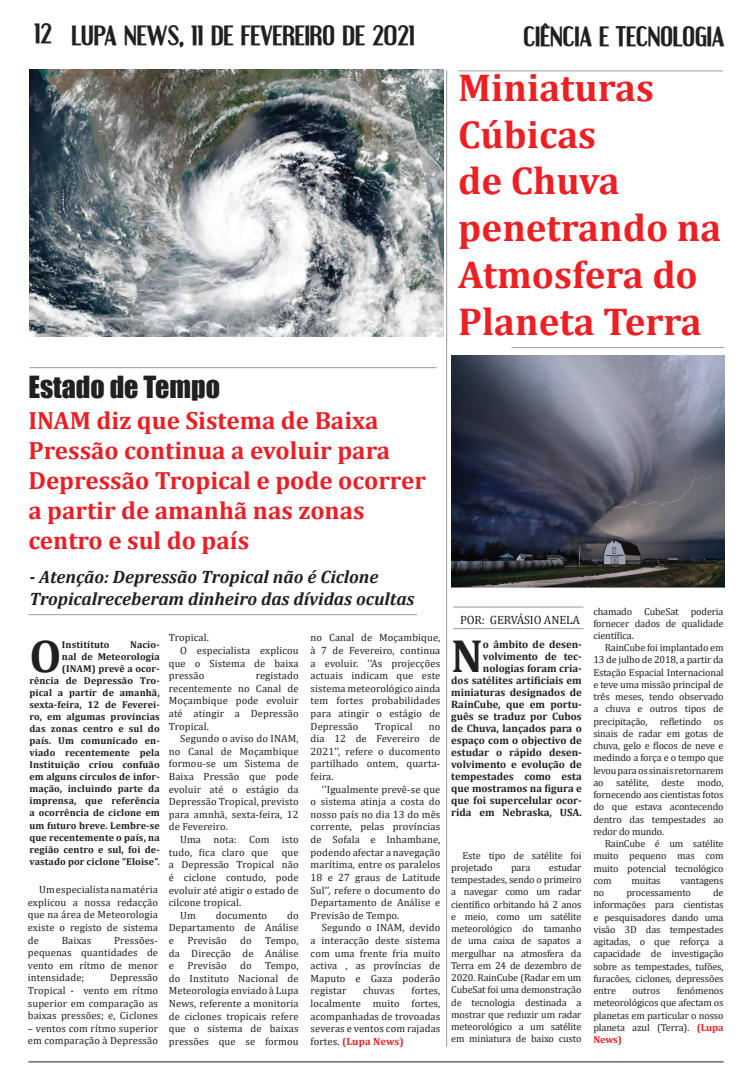
<style>
.page{position:relative;width:752px;height:1092px;background:#fff}
.page>*{position:absolute;margin:0;border:0;box-sizing:border-box;transform-origin:0 0}
.t1{font:700 46.7px "Cambria";color:#231f20}
.t2{font:700 46px "Cambria";color:#231f20}
.t3{font:700 39px/46.8px "Cambria";color:#ee1f23}
.t4{font:28px "Impact";color:#231f20}
.t5{font:700 25px/30px "Cambria";color:#ee1d23}
.t6{font:700 24px "Engebrechtre";color:#231f20}
.t7{font:italic 700 18px/21.6px "Cambria";color:#231f20}
.t8{font:12px "Cambria";letter-spacing:-.01em;color:#231f20}
.t9{font:700 10.7px/12px "Cambria";color:#231f20;text-align:right}
.t10{font:10.5px/12.6px "Cambria";letter-spacing:.01em;color:#231f20;text-align:justify}
.t11{font:10.2px/12.2px "Cambria";letter-spacing:-.015em;color:#231f20;text-align:justify}
.t12{font:700 10px/12px "Cambria";letter-spacing:.01em;color:#231f20;text-align:right}
.s1{font-weight:700;color:#ee1f23}
</style>
<div class="page">
<hr style="left:28px;top:1061px;width:695px;height:1px;background:#231f20">
<hr style="left:453px;top:628px;width:130px;height:1px;background:#231f20">
<hr style="left:453px;top:606px;width:130px;height:1px;background:#231f20">
<hr style="left:446px;top:70px;width:1px;height:976px;background:#231f20">
<hr style="left:29px;top:367px;width:407px;height:1px;background:#231f20">
<hr style="left:458px;top:70px;width:264px;height:1px;background:#231f20">
<hr style="left:511px;top:347px;width:213px;height:1px;background:#231f20">
<hr style="left:28px;top:614px;width:389px;height:1px;background:#231f20">
<img style="left:29px;top:70px;width:414px;height:266px">
<img style="left:451px;top:355px;width:273px;height:233px">
<h3 class="t6" style="left:34px;top:20px;width:381px">12 LUPA NEWS, 11 DE FEVEREIRO DE 2021</h3>
<h3 class="t6" style="left:523px;top:22px;width:202px">CIÊNCIA E TECNOLOGIA</h3>
<h3 class="t3" style="left:458px;top:63px;width:264px">Miniaturas<br>Cúbicas<br>de Chuva penetrando na<br>Atmosfera do<br>Planeta Terra</h3>
<h3 class="t4" style="left:28px;top:365px;width:193px">Estado de Tempo</h3>
<h3 class="t5" style="left:28px;top:404px;width:399px">INAM diz que Sistema de Baixa<br>Pressão continua a evoluir para<br>Depressão Tropical e pode ocorrer a partir de amanhã nas zonas centro e sul do país</h3>
<h3 class="t7" style="left:29px;top:565px;width:386px">- Atenção: Depressão Tropical não é Ciclone<br>Tropicalreceberam dinheiro das dívidas ocultas</h3>
<p class="t10" style="left:169px;top:631px;width:41px">Tropical.</p>
<p class="t10" style="left:180px;top:644px;width:120px">O especialista explicou</p>
<p class="t10" style="left:169px;top:656px;width:131px">que o Sistema de baixa</p>
<p class="t10" style="left:169px;top:669px;width:37px">pressão</p>
<p class="t10" style="left:310px;top:631px;width:131px">no Canal de Moçambique, à 7 de Fevereiro, continua a evoluir. ‘’As projecções actuais indicam que este sistema meteorológico ainda tem fortes probabilidades para atingir o estágio de Depressão</p>
<h2 class="t2" style="left:29px;top:624px;width:33px">O</h2>
<p class="t12" style="left:62px;top:638px;width:49px">Institituto</p>
<p class="t12" style="left:29px;top:638px;width:132px">Nacio-<br>nal de Meteorologia (INAM) prevê a ocor-<br>rência de Depressão Tro&shy;pical a partir de amanhã, sexta-feira, 12 de Feverei&shy;ro, em algumas províncias das zonas centro e sul do país. Um comunicado en&shy;viado recentemente pela<br>Instituição criou confuão em alguns círculos de infor&shy;mação, incluindo parte da imprensa, que referência a ocorrência de ciclone em um futuro breve. Lembre-se que recentemente o país, na região centro e sul, foi de&shy;vastado por ciclone “Eloise”.</p>
<p class="t10" style="left:169px;top:669px;width:131px;text-indent:87px">registado recentemente no Canal de Moçambique pode evoluir até atingir a Depressão Tropical.</p>
<p class="t10" style="left:169px;top:732px;width:131px;text-indent:11px">Segundo o aviso do INAM, no Canal de Moçambique formou-se um Sistema de Baixa Pressão que pode evoluir até o estágio da Depressão Tropical, previsto para amnhã, sexta-feira, 12 de Fevereiro.</p>
<p class="t10" style="left:169px;top:833px;width:131px;text-indent:11px">Uma nota: Com isto tudo, fica claro que</p>
<p class="t10" style="left:374px;top:719px;width:39px">Tropical</p>
<p class="t10" style="left:310px;top:719px;width:131px;text-indent:118px">no dia 12 de Fevereiro de 2021’’, refere o ducomento partilhado ontem, quarta&shy;feira.</p>
<p class="t10" style="left:310px;top:782px;width:131px;text-indent:11px">‘’Igualmente prevê-se que o sistema atinja a costa do nosso país no dia 13 do mês corrente, pelas províncias de Sofala e Inhambane, podendo afectar a navegação marítima, entre os paralelos 18 e 27 graus de Latitude Sul’’, refere o documento do Departamento de Análise e Previsão de Tempo.</p>
<p class="t10" style="left:310px;top:921px;width:131px;text-indent:11px">Segundo o INAM, devido a interacção deste sistema com uma frente fria muito activa , as províncias de Maputo e Gaza poderão registar</p>
<p class="t10" style="left:281px;top:845px;width:18px">que</p>
<p class="t10" style="left:169px;top:858px;width:131px">a Depressão Tropical não</p>
<p class="t10" style="left:169px;top:870px;width:131px">é ciclone contudo, pode</p>
<p class="t10" style="left:169px;top:883px;width:131px">evoluir até atigir o estado de</p>
<p class="t10" style="left:169px;top:896px;width:74px">cilcone tropical.</p>
<p class="t10" style="left:180px;top:908px;width:17px">Um</p>
<p class="t10" style="left:216px;top:908px;width:53px">documento</p>
<p class="t10" style="left:28px;top:883px;width:132px;text-indent:11px">Um especialista na matéria explicou a nossa redacção que na área de Meteorologia existe o registo de sistema de</p>
<p class="t10" style="left:169px;top:908px;width:131px;text-indent:118px">do Departamento de Análise e</p>
<p class="t10" style="left:28px;top:933px;width:132px;text-indent:86px">Pressões&shy;pequenas quantidades de vento em rítmo de menor intensidade;</p>
<p class="t10" style="left:62px;top:933px;width:31px">Baixas</p>
<p class="t10" style="left:187px;top:933px;width:41px">Previsão</p>
<p class="t10" style="left:240px;top:933px;width:13px">do</p>
<p class="t10" style="left:169px;top:933px;width:131px;text-indent:96px">Tempo, da Direcção de Análise e</p>
<p class="t10" style="left:187px;top:959px;width:41px">Previsão</p>
<p class="t10" style="left:240px;top:959px;width:13px">do</p>
<p class="t10" style="left:169px;top:959px;width:131px;text-indent:96px">Tempo, do Instituto Nacional de Meteorologia enviado à Lupa News, referente a monitoria de ciclones tropicais refere que o sistema de baixas pressões que se formou</p>
<p class="t10" style="left:28px;top:971px;width:132px;text-indent:82px">Depressão Tropical - vento em rítmo superior em comparação as baixas pressões; e, Ciclones</p>
<p class="t10" style="left:28px;top:1021px;width:132px">– ventos com rítmo superior em comparação à Depressão</p>
<p class="t10" style="left:310px;top:984px;width:131px;text-indent:101px">fortes, localmente muito fortes, acompanhadas de trovoadas severas e ventos com rajadas fortes. <span class="s1">(Lupa News)</span></p>
<p class="t10" style="left:363px;top:984px;width:33px">chuvas</p>
<p class="t8" style="left:460px;top:613px;width:121px">POR: GERVÁSIO ANELA</p>
<p class="t9" style="left:451px;top:638px;width:132px">o âmbito de desen&shy;volvimento de tec&shy;nologias foram cria-<br>dos satélites artificiais em miniaturas designados de<br>RainCube, que em portu&shy;guês se traduz por Cubos de Chuva, lançados para o espaço com o objectivo de estudar o rápido desen&shy;volvimento e evolução de tempestades como esta que mostramos na figura e que foi supercelular ocor&shy;rida em Nebraska, USA.</p>
<h1 class="t1" style="left:451px;top:623px;width:33px">N</h1>
<p class="t11" style="left:451px;top:848px;width:132px;text-indent:11px">Este tipo de satélite foi projetado</p>
<p class="t11" style="left:451px;top:861px;width:132px;text-indent:98px">estudar tempestades, sendo o primeiro a navegar como um radar científico orbitando há 2 anos e meio, como um satélite meteorológico do tamanho de uma caixa de sapatos a mergulhar na atmosfera da Terra em 24 de dezembro de 2020. RainCube (Radar em um CubeSat foi uma demonstração de tecnologia destinada a mostrar que reduzir um radar meteorológico a um satélite em miniatura de baixo custo</p>
<p class="t11" style="left:511px;top:861px;width:21px">para</p>
<p class="t11" style="left:593px;top:605px;width:132px">chamado CubeSat poderia fornecer dados de qualidade científica.</p>
<p class="t11" style="left:593px;top:641px;width:132px;text-indent:11px">RainCube foi implantado em 13 de julho de 2018, a partir da Estação Espacial Internacional e teve uma missão principal de três meses, tendo observado a chuva e outros tipos de precipitação, refletindo os sinais de radar em gotas de chuva, gelo e flocos de neve e medindo a força e o tempo que levou para os sinais retornarem ao satélite, deste modo, fornecendo aos cientistas fotos do que estava acontecendo dentro das tempestades ao redor do mundo.</p>
<p class="t11" style="left:593px;top:837px;width:132px;text-indent:11px">RainCube é um satélite muito pequeno mas com muito potencial tecnológico com</p>
<p class="t11" style="left:631px;top:874px;width:31px">muitas</p>
<p class="t11" style="left:680px;top:874px;width:44px">vantagens</p>
<p class="t11" style="left:593px;top:886px;width:132px;text-indent:120px">de informações para cientistas e pesquisadores dando uma visão 3D das tempestades agitadas, o que reforça a capacidade de investigação sobre as tempestades, tufões, furacões, ciclones, depressões entre</p>
<p class="t11" style="left:593px;top:886px;width:12px">no</p>
<p class="t11" style="left:626px;top:886px;width:66px">processamento</p>
<p class="t11" style="left:593px;top:984px;width:132px;text-indent:83px">fenómenos meteorológicos que afectam os planetas em particular o nosso planeta azul (Terra). <span class="s1">(Lupa News)</span></p>
<p class="t11" style="left:632px;top:984px;width:29px">outros</p>
</div>
